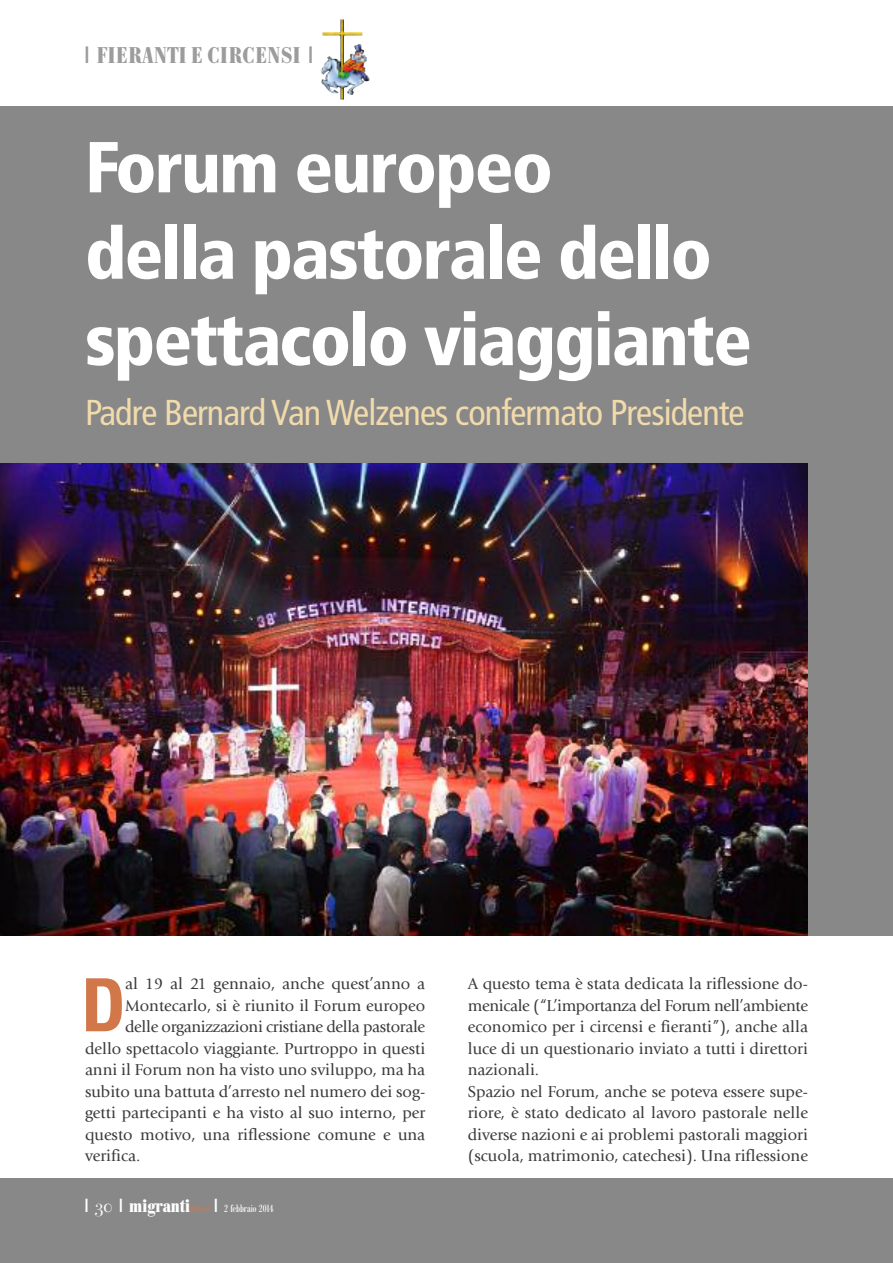
<style>
.page{position:relative;width:893px;height:1263px;background:#fff}
.page>*{position:absolute;margin:0;border:0;box-sizing:border-box;transform-origin:0 0}
.t1{font:700 condensed 73.35px "Univers";color:#d17749}
.t2{font:900 condensed 72px/86.4px "Frutiger";letter-spacing:-.025em;color:#fff}
.t3{font:condensed 36px "Frutiger";letter-spacing:-.025em;color:#f1daab}
.t4{font:700 condensed 22.5px "Bodoni BE";letter-spacing:.05em;color:#9c9c9c}
.t5{font:700 condensed 18px "Bodoni BE";color:#fff}
.t6{font:16.5px/21.5px "Giovanni";color:#39383a}
.t7{font:16.5px "Giovanni";letter-spacing:-.02em;color:#39383a}
.t8{font:condensed 10.5px "Bodoni BE";color:#fff}
.t9{font:700 condensed 7.5px "Bodoni BE";letter-spacing:.04em;color:#d17749}
.s1{font-family:"False Positive BRK";font-weight:400;font-stretch:normal}
.s2{font-family:"Bauer Bodoni Roman SC";font-weight:400;font-stretch:normal}
.s3{font-family:"False Positive BRK";font-stretch:normal;font-size:18px}
</style>
<div class="page">
<div style="left:0;top:1178px;width:893px;height:85px;background:#888889"></div>
<div style="left:0;top:106px;width:893px;height:829px;background:#888889"></div>
<img style="left:321px;top:19px;width:49px;height:73px">
<img style="left:0;top:463px;width:808px;height:472px">
<h3 class="t4" style="left:85px;top:47px;width:229px"><span class="s1">1</span> FIERANTI E CIRCENSI <span class="s1">1</span></h3>
<h2 class="t2" style="left:85px;top:130px;width:668px">Forum europeo<br>della pastorale dello spettacolo viaggiante</h2>
<h3 class="t3" style="left:85px;top:398px;width:661px">Padre Bernard Van Welzenes confermato Presidente</h3>
<h1 class="t1" style="left:81px;top:978px;width:46px">D</h1>
<p class="t6" style="left:125px;top:974px;width:302px">al 19 al 21 gennaio, anche quest’anno a</p>
<p class="t6" style="left:125px;top:996px;width:302px">Montecarlo, si è riunito il Forum europeo</p>
<p class="t7" style="left:125px;top:1020px;width:302px">delle organizzazioni cristiane della pastorale</p>
<p class="t6" style="left:85px;top:1039px;width:342px">dello spettacolo viaggiante. Purtroppo in questi</p>
<p class="t6" style="left:85px;top:1060px;width:342px">anni il Forum non ha visto uno sviluppo, ma ha</p>
<p class="t6" style="left:85px;top:1082px;width:342px">subito una battuta d’arresto nel numero dei sog-</p>
<p class="t6" style="left:85px;top:1103px;width:342px">getti partecipanti e ha visto al suo interno, per</p>
<p class="t6" style="left:85px;top:1125px;width:342px">questo motivo, una riflessione comune e una</p>
<p class="t6" style="left:85px;top:1146px;width:57px">verifica.</p>
<p class="t5" style="left:85px;top:1200px;width:107px"><span class="s1">1</span> <span class="s2">30</span> <span class="s1">1</span> migranti</p>
<p class="t9" style="left:190px;top:1207px;width:22px">PRESS</p>
<p class="t8" style="left:214px;top:1205px;width:60px"><span class="s3">1</span> 2 febbraio 2014</p>
<p class="t6" style="left:468px;top:974px;width:342px">A questo tema è stata dedicata la riflessione do&shy;menicale (“L’importanza del Forum nell’ambiente economico per i circensi e fieranti”), anche alla luce di un questionario inviato a tutti i direttori nazionali.<br>Spazio nel Forum, anche se poteva essere supe&shy;riore, è stato dedicato al lavoro pastorale nelle diverse nazioni e ai problemi pastorali maggiori (scuola, matrimonio, catechesi). Una riflessione</p>
</div>
